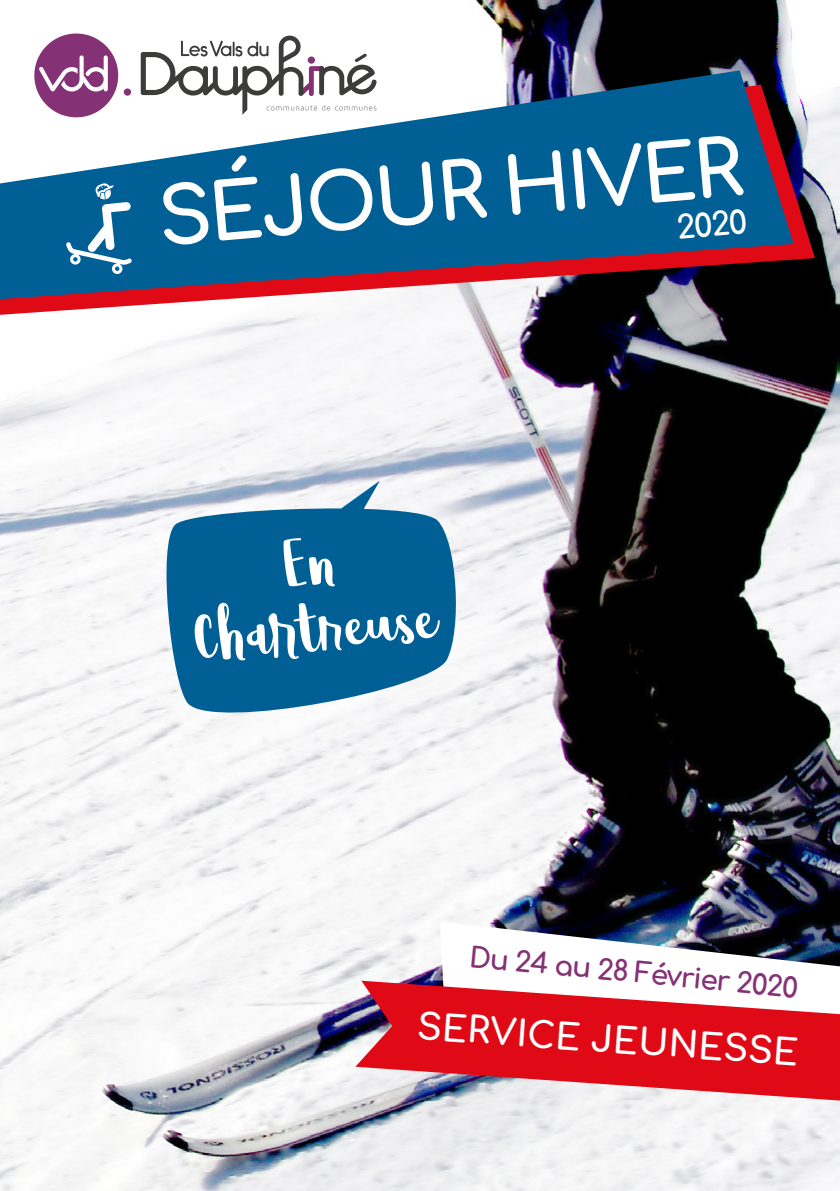
<style>
.page{position:relative;width:840px;height:1191px;background:#fff}
.page>*{position:absolute;margin:0;border:0;box-sizing:border-box;transform-origin:0 0}
.t1{font:82px/65.8px "Wildemount";color:#fff;text-align:center}
.t2{font:700 78px "Comfortaa";color:#fff}
.t3{font:700 36px "Comfortaa";color:#fff}
.t4{font:700 32px "Comfortaa";color:#fff}
.t5{font:700 28px "Comfortaa";color:#853175}
</style>
<div class="page">
<img style="left:0;top:0;width:839px;height:1191px">
<svg style="left:0;top:85px;width:814px;height:230px"></svg>
<svg style="left:0;top:70px;width:793px;height:229px;fill:#006095"></svg>
<svg style="left:66px;top:183px;width:66px;height:91px"></svg>
<svg style="left:124px;top:88px;width:7px;height:8px"></svg>
<svg style="left:141px;top:36px;width:235px;height:79px"></svg>
<div style="left:34px;top:34px;width:84px;height:83px;background:#853175;border-radius:50%"></div>
<svg style="left:39px;top:55px;width:69px;height:36px"></svg>
<svg style="left:156px;top:480px;width:306px;height:251px;fill:#006095"></svg>
<img style="left:439px;top:921px;width:400px;height:59px">
<svg style="left:355px;top:980px;width:484px;height:120px;fill:#e00916"></svg>
<h2 class="t2" style="left:152px;top:146px;width:587px;rotate:-5deg">SÉJOUR HIVER</h2>
<p class="t4" style="left:673px;top:198px;width:72px;rotate:-5deg">2020</p>
<h1 class="t1" style="left:185px;top:543px;width:244px;rotate:-5deg">En<br>Chartreuse</h1>
<p class="t5" style="left:471px;top:932px;width:331px;rotate:5deg">Du 24 au 28 Février 2020</p>
<p class="t3" style="left:419px;top:992px;width:383px;rotate:4deg">SERVICE JEUNESSE</p>
</div>
